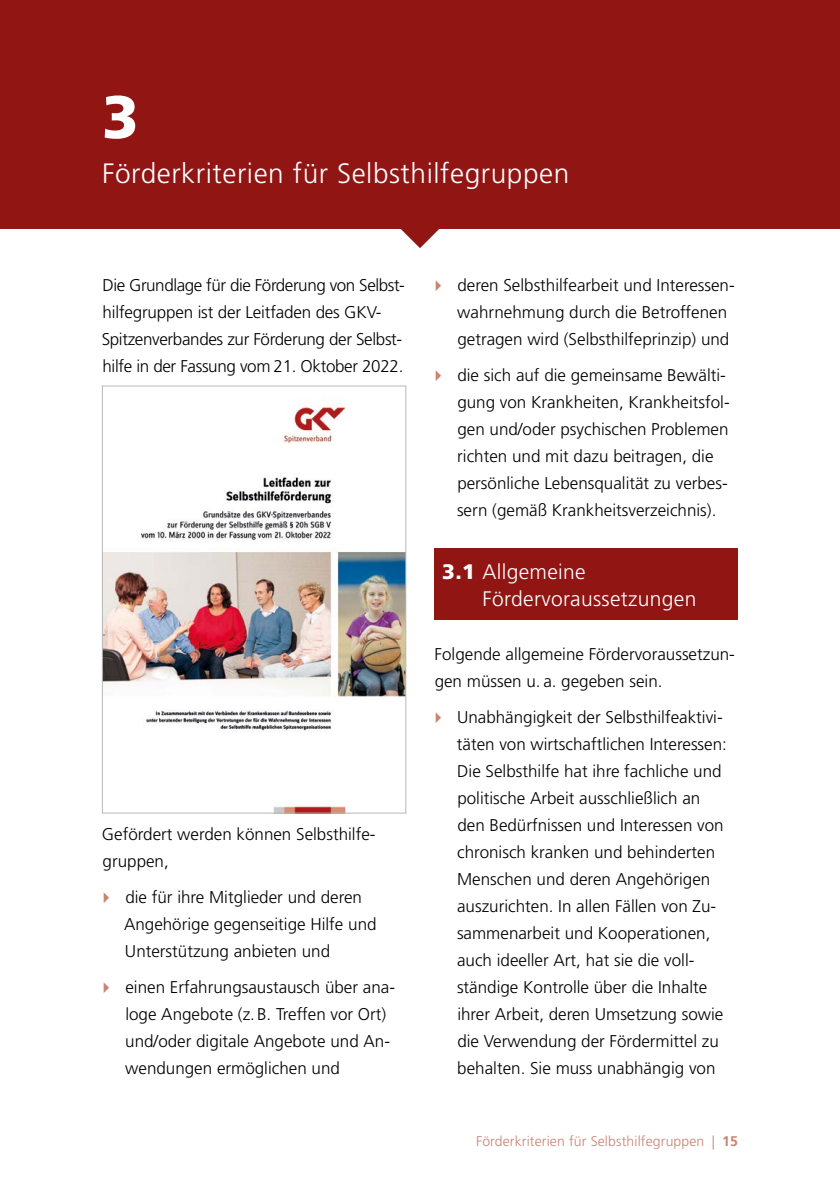
<style>
.page{position:relative;width:840px;height:1191px;background:#fff}
.page>*{position:absolute;margin:0;border:0;box-sizing:border-box;transform-origin:0 0}
.t1{font:900 60px "Frutiger LT Std";color:#fff}
.t2{font:300 28px "Frutiger LT Std";letter-spacing:.02em;color:#fff}
.t3{font:300 21px/27px "Frutiger LT Std";letter-spacing:.015em;color:#fff}
.t4{font:300 17px/27px "Frutiger LT Std";color:#000}
.t5{font:300 17px/27px "Frutiger LT Std";letter-spacing:-.02em;color:#000}
.t6{font:300 14px "Frutiger LT Std";letter-spacing:.01em;color:#c88372}
.s1{font-weight:900}
.s2{font-weight:700}
</style>
<div class="page">
<div style="left:0;top:0;width:839px;height:228px;background:#901513"></div>
<svg style="left:399px;top:228px;width:41px;height:20px"></svg>
<img style="left:104px;top:401px;width:300px;height:410px">
<div style="left:102px;top:386px;width:304px;height:427px;border:1px solid #b7b8b9"></div>
<div style="left:434px;top:548px;width:303px;height:72px;background:#901513"></div>
<h1 class="t1" style="left:102px;top:81px;width:38px">3</h1>
<h1 class="t2" style="left:102px;top:158px;width:468px">Förderkriterien für Selbsthilfegruppen</h1>
<p class="t5" style="left:102px;top:272px;width:304px">Die Grundlage für die Förderung von Selbst&shy;hilfegruppen ist der Leitfaden des GKV-Spitzenverbandes zur Förderung der Selbst&shy;hilfe in der Fassung vom 21. Oktober 2022.</p>
<p class="t4" style="left:102px;top:821px;width:275px">Gefördert werden können Selbsthilfe&shy;gruppen,</p>
<p class="t4" style="left:124px;top:884px;width:254px">die für ihre Mitglieder und deren<br>Angehörige gegenseitige Hilfe und<br>Unterstützung anbieten und</p>
<p class="t4" style="left:125px;top:974px;width:271px">einen Erfahrungsaustausch über ana&shy;loge Angebote (z.B. Treffen vor Ort) und/oder digitale Angebote und An&shy;wendungen ermöglichen und</p>
<p class="t4" style="left:457px;top:272px;width:279px">deren Selbsthilfearbeit und Interessen&shy;wahrnehmung durch die Betroffenen getragen wird (Selbsthilfeprinzip) und</p>
<p class="t4" style="left:457px;top:362px;width:274px">die sich auf die gemeinsame Bewälti&shy;gung von Krankheiten, Krankheitsfol&shy;gen und/oder psychischen Problemen richten und mit dazu beitragen, die persönliche Lebensqualität zu verbes&shy;sern (gemäß Krankheitsverzeichnis).</p>
<h2 class="t3" style="left:482px;top:559px;width:215px;text-indent:-40px"><span class="s1">3.1</span> Allgemeine<br>Fördervoraussetzungen</h2>
<p class="t4" style="left:434px;top:641px;width:302px">Folgende allgemeine Fördervoraussetzun&shy;gen müssen u. a. gegeben sein.</p>
<p class="t4" style="left:456px;top:704px;width:271px">Unabhängigkeit der Selbsthilfeaktivi&shy;täten von wirtschaftlichen Interessen:<br>Die Selbsthilfe hat ihre fachliche und politische Arbeit ausschließlich an den Bedürfnissen und Interessen von chronisch kranken und behinderten Menschen und deren Angehörigen auszurichten. In allen Fällen von Zu&shy;sammenarbeit und Kooperationen, auch ideeller Art, hat sie die voll&shy;ständige Kontrolle über die Inhalte ihrer Arbeit, deren Umsetzung sowie die Verwendung der Fördermittel zu behalten. Sie muss unabhängig von</p>
<p class="t6" style="left:475px;top:1133px;width:263px">Förderkriterien für Selbsthilfegruppen | <span class="s2">15</span></p>
</div>
